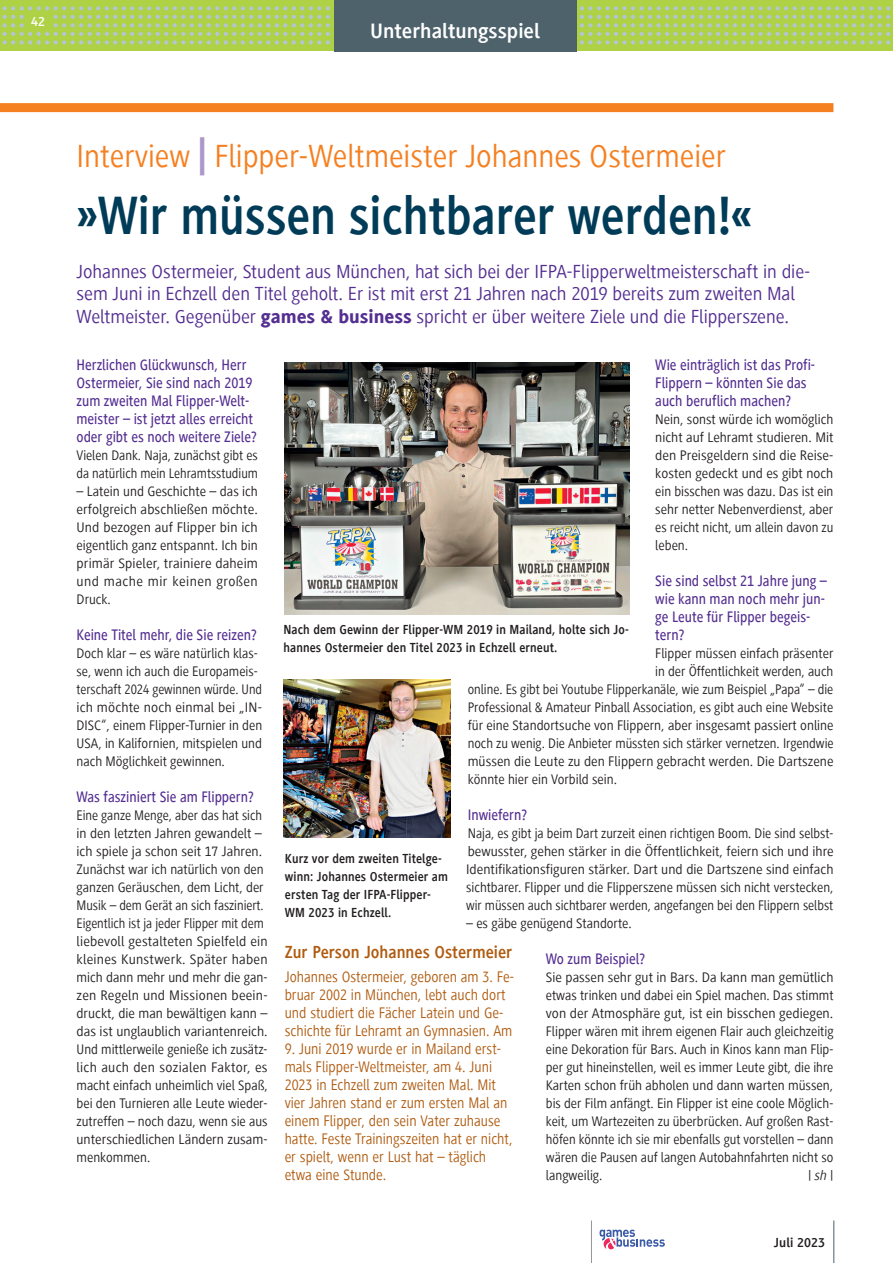
<style>
.page{position:relative;width:893px;height:1263px;background:#fff}
.page>*{position:absolute;margin:0;border:0;box-sizing:border-box;transform-origin:0 0}
.G_B_Spezial_HeadOmni{font:700 55.5px "Generis Sans Com";color:#003b57;scale:.88 1}
.VergnügSubline{font:33px "Generis Sans Com";color:#f58021}
.G_B_Artikel_Rubrik{font:700 21.45px "Generis Sans Com";color:#fff}
.G_B_Spezial_Vorspann{font:19.5px/22.5px "Generis Sans Com";letter-spacing:-.005em;color:#542e91}
.G_B_Kasten_Fließtext{font:700 18px "Generis Sans Com";color:#b05b0f;scale:.93 1}
.G_B_Kasten_Fließtext-2{font:15.75px/18px "Generis Sans Com";color:#b05b0f;scale:.93 1}
.G_B_Artikel_Frage_In{font:500 15.6px/18px "Generis Sans Com";color:#542e91;scale:.91 1}
.G_B_Artikel_Fließtex{font:14.25px/18px "Generis Sans Com";color:#231f20;text-align:justify}
.G_B_Artikel_Fließtex-2{font:14.25px/18px "Generis Sans Com";color:#231f20;scale:.93 1}
.G_B_Artikel_Fließtex-3{font:14.25px/18px "Generis Sans Com";color:#231f20;scale:.94 1}
.G_B_Artikel_Fließtex-4{font:14.25px/18px "Generis Sans Com";color:#231f20;scale:.96 1}
.G_B_Artikel_Fließtex-5{font:14.25px "Generis Sans Com";color:#231f20;scale:.95 1}
.G_B_Artikel_Fließtex-6{font:italic 14.25px "Generis Sans Com";color:#231f20}
.G_B_Artikel_Bildunte{font:700 13.5px/18px "Generis Sans Com";letter-spacing:.01em;color:#231f20;scale:.92 1}
.G_B_Artikel_Bildunte-2{font:700 13.5px "Generis Sans Com";letter-spacing:.01em;color:#231f20}
.t1{font:700 13.5px "Generis Sans Com";color:#fff}
.s1{font-weight:800;font-size:50.85px;color:#aa98c8}
.s2{font-weight:800}
</style>
<div class="page">
<div style="left:0;top:103px;width:833px;height:9px;background:#f58021"></div>
<img style="left:285px;top:362px;width:345px;height:252px">
<img style="left:283px;top:679px;width:168px;height:159px">
<div style="left:0;top:0;width:893px;height:51px;background:#aed146"></div>
<svg style="left:3px;top:6px;width:887px;height:39px"></svg>
<hr style="left:591px;top:1220px;width:1px;height:43px;background:#939598">
<hr style="left:833px;top:1220px;width:1px;height:43px;background:#4e626c">
<svg style="left:600px;top:1229px;width:65px;height:20px"></svg>
<div style="left:334px;top:0;width:242px;height:51px;background:#4e626c"></div>
<hr style="left:892px;top:0;width:1px;height:1263px;background:#fff">
<p class="t1" style="left:31px;top:14px;width:15px">42</p>
<p class="G_B_Artikel_Rubrik" style="left:370px;top:19px;width:171px">Unterhaltungsspiel</p>
<p class="VergnügSubline" style="left:77px;top:138px;width:651px">Interview <span class="s1">|</span> Flipper-Weltmeister Johannes Ostermeier</p>
<p class="G_B_Spezial_HeadOmni" style="left:77px;top:185px;width:770px">»Wir müssen sichtbarer werden!«</p>
<p class="G_B_Spezial_Vorspann" style="left:77px;top:260px;width:735px">Johannes Ostermeier, Student aus München, hat sich bei der IFPA-Flipperweltmeisterschaft in die&shy;sem Juni in Echzell den Titel geholt. Er ist mit erst 21 Jahren nach 2019 bereits zum zweiten Mal<br>Weltmeister. Gegenüber <span class="s2">games &amp; business</span> spricht er über weitere Ziele und die Flipperszene.</p>
<p class="G_B_Artikel_Frage_In" style="left:77px;top:356px;width:200px">Herzlichen Glückwunsch, Herr<br>Ostermeier, Sie sind nach 2019 zum zweiten Mal Flipper-Welt&shy;meister – ist jetzt alles erreicht oder gibt es noch weitere Ziele?</p>
<p class="G_B_Artikel_Fließtex-3" style="left:77px;top:446px;width:194px">Vielen Dank. Naja, zunächst gibt es da natürlich mein Lehramtsstudium</p>
<p class="G_B_Artikel_Fließtex" style="left:77px;top:482px;width:183px">– Latein und Geschichte – das ich erfolgreich abschließen möchte.<br>Und bezogen auf Flipper bin ich eigentlich ganz entspannt. Ich bin primär Spieler, trainiere daheim und mache mir keinen großen Druck.</p>
<p class="G_B_Artikel_Frage_In" style="left:77px;top:626px;width:200px">Keine Titel mehr, die Sie reizen?</p>
<p class="G_B_Artikel_Fließtex-4" style="left:77px;top:644px;width:195px">Doch klar – es wäre natürlich klas&shy;se, wenn ich auch die Europameis&shy;terschaft 2024 gewinnen würde. Und ich möchte noch einmal bei „IN-DISC“, einem Flipper-Turnier in den USA, in Kalifornien, mitspielen und nach Möglichkeit gewinnen.</p>
<p class="G_B_Artikel_Frage_In" style="left:77px;top:788px;width:196px">Was fasziniert Sie am Flippern?</p>
<p class="G_B_Artikel_Fließtex-2" style="left:77px;top:806px;width:207px">Eine ganze Menge, aber das hat sich in den letzten Jahren gewandelt – ich spiele ja schon seit 17 Jahren.<br>Zunächst war ich natürlich von den ganzen Geräuschen, dem Licht, der Musik – dem Gerät an sich fasziniert.<br>Eigentlich ist ja jeder Flipper mit dem liebevoll gestalteten Spielfeld ein kleines Kunstwerk. Später haben mich dann mehr und mehr die gan&shy;zen Regeln und Missionen beein&shy;druckt, die man bewältigen kann – das ist unglaublich variantenreich.<br>Und mittlerweile genieße ich zusätz&shy;lich auch den sozialen Faktor, es macht einfach unheimlich viel Spaß, bei den Turnieren alle Leute wieder&shy;zutreffen – noch dazu, wenn sie aus unterschiedlichen Ländern zusam&shy;menkommen.</p>
<p class="G_B_Artikel_Frage_In" style="left:655px;top:356px;width:177px">Wie einträglich ist das Profi-<br>Flippern – könnten Sie das auch beruflich machen?</p>
<p class="G_B_Artikel_Fließtex" style="left:655px;top:410px;width:180px">Nein, sonst würde ich womöglich nicht auf Lehramt studieren. Mit den Preisgeldern sind die Reise&shy;kosten gedeckt und es gibt noch ein bisschen was dazu. Das ist ein sehr netter Nebenverdienst, aber es reicht nicht, um allein davon zu leben.</p>
<p class="G_B_Artikel_Frage_In" style="left:655px;top:572px;width:190px">Sie sind selbst 21 Jahre jung – wie kann man noch mehr jun&shy;ge Leute für Flipper begeis&shy;tern?</p>
<p class="G_B_Artikel_Fließtex" style="left:655px;top:644px;width:180px">Flipper müssen einfach präsenter</p>
<p class="G_B_Artikel_Fließtex-4" style="left:655px;top:662px;width:187px">in der Öffentlichkeit werden, auch</p>
<p class="G_B_Artikel_Fließtex-3" style="left:468px;top:680px;width:390px">online. Es gibt bei Youtube Flipperkanäle, wie zum Beispiel „Papa“ – die</p>
<p class="G_B_Artikel_Fließtex-4" style="left:468px;top:698px;width:382px">Professional &amp; Amateur Pinball Association, es gibt auch eine Website</p>
<p class="G_B_Artikel_Fließtex" style="left:468px;top:716px;width:367px">für eine Standortsuche von Flippern, aber insgesamt passiert online</p>
<p class="G_B_Artikel_Fließtex-5" style="left:468px;top:735px;width:387px">noch zu wenig. Die Anbieter müssten sich stärker vernetzen. Irgendwie</p>
<p class="G_B_Artikel_Fließtex" style="left:468px;top:752px;width:367px">müssen die Leute zu den Flippern gebracht werden. Die Dartszene</p>
<p class="G_B_Artikel_Fließtex" style="left:468px;top:770px;width:151px">könnte hier ein Vorbild sein.</p>
<p class="G_B_Artikel_Frage_In" style="left:468px;top:806px;width:67px">Inwiefern?</p>
<p class="G_B_Artikel_Fließtex-3" style="left:466px;top:824px;width:392px;text-align:justify">Naja, es gibt ja beim Dart zurzeit einen richtigen Boom. Die sind selbst&shy;bewusster, gehen stärker in die Öffentlichkeit, feiern sich und ihre Identifikationsfiguren stärker. Dart und die Dartszene sind einfach sichtbarer. Flipper und die Flipperszene müssen sich nicht verstecken, wir müssen auch sichtbarer werden, angefangen bei den Flippern selbst</p>
<p class="G_B_Artikel_Fließtex" style="left:466px;top:914px;width:167px">– es gäbe genügend Standorte.</p>
<p class="G_B_Artikel_Frage_In" style="left:546px;top:950px;width:111px">Wo zum Beispiel?</p>
<p class="G_B_Artikel_Fließtex" style="left:546px;top:968px;width:289px">Sie passen sehr gut in Bars. Da kann man gemütlich etwas trinken und dabei ein Spiel machen. Das stimmt von der Atmosphäre gut, ist ein bisschen gediegen.<br>Flipper wären mit ihrem eigenen Flair auch gleichzeitig eine Dekoration für Bars. Auch in Kinos kann man Flip&shy;per gut hineinstellen, weil es immer Leute gibt, die ihre Karten schon früh abholen und dann warten müssen, bis der Film anfängt. Ein Flipper ist eine coole Möglich&shy;keit, um Wartezeiten zu überbrücken. Auf großen Rast&shy;höfen könnte ich sie mir ebenfalls gut vorstellen – dann wären die Pausen auf langen Autobahnfahrten nicht so langweilig.</p>
<p class="G_B_Artikel_Bildunte" style="left:283px;top:620px;width:377px">Nach dem Gewinn der Flipper-WM 2019 in Mailand, holte sich Jo&shy;hannes Ostermeier den Titel 2023 in Echzell erneut.</p>
<p class="G_B_Artikel_Bildunte" style="left:285px;top:850px;width:179px">Kurz vor dem zweiten Titelge&shy;winn: Johannes Ostermeier am ersten Tag der IFPA-Flipper-<br>WM 2023 in Echzell.</p>
<p class="G_B_Kasten_Fließtext" style="left:285px;top:942px;width:246px">Zur Person Johannes Ostermeier</p>
<p class="G_B_Kasten_Fließtext-2" style="left:285px;top:968px;width:248px">Johannes Ostermeier, geboren am 3. Fe&shy;bruar 2002 in München, lebt auch dort und studiert die Fächer Latein und Ge&shy;schichte für Lehramt an Gymnasien. Am</p>
<p class="G_B_Kasten_Fließtext-2" style="left:285px;top:1040px;width:247px">9. Juni 2019 wurde er in Mailand erst&shy;mals Flipper-Weltmeister, am 4. Juni 2023 in Echzell zum zweiten Mal. Mit vier Jahren stand er zum ersten Mal an einem Flipper, den sein Vater zuhause hatte. Feste Trainingszeiten hat er nicht, er spielt, wenn er Lust hat – täglich etwa eine Stunde.</p>
<p class="G_B_Artikel_Fließtex-6" style="left:808px;top:1167px;width:27px">| sh |</p>
<p class="G_B_Artikel_Bildunte-2" style="left:774px;top:1235px;width:52px">Juli 2023</p>
</div>
